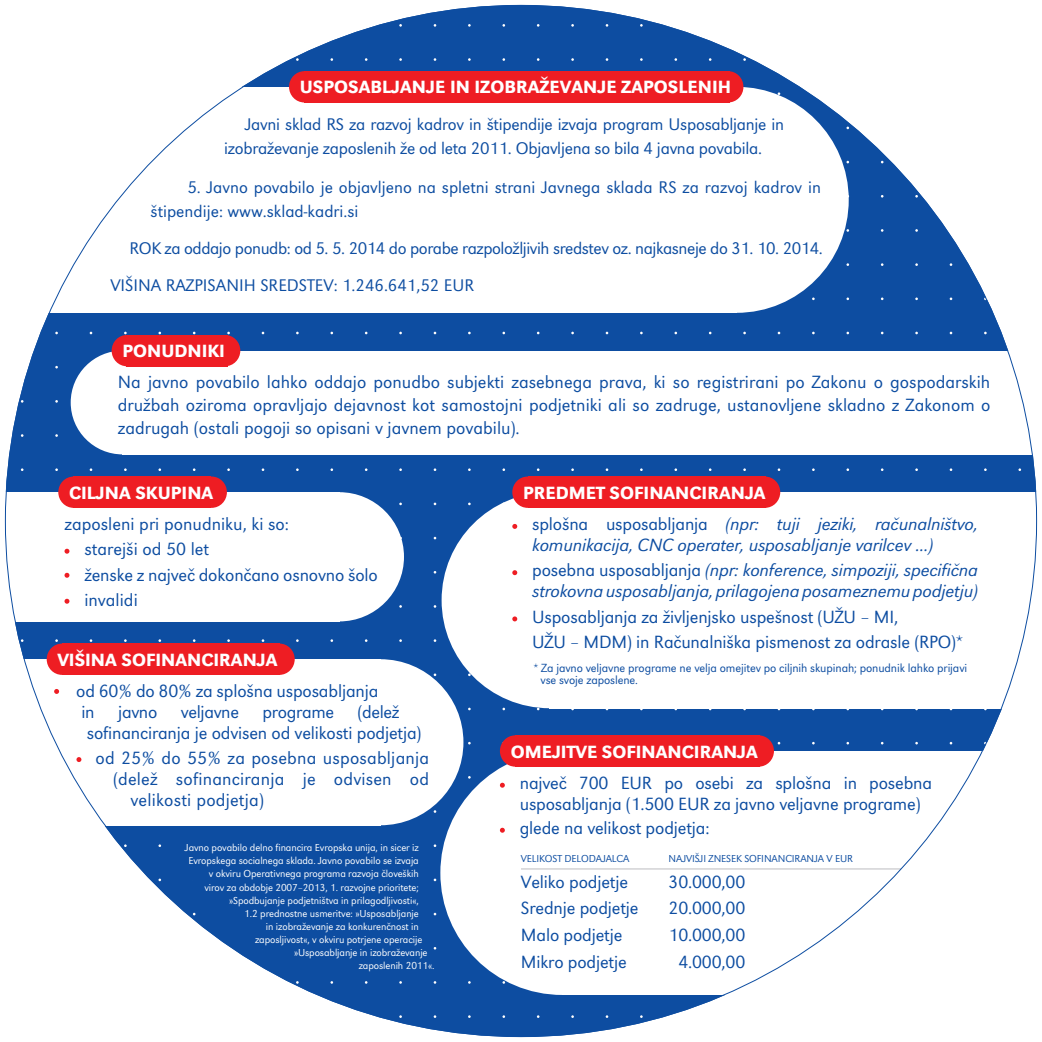
<style>
.page{position:relative;width:1042px;height:1042px;background:#fff}
.page>*{position:absolute;margin:0;border:0;box-sizing:border-box;transform-origin:0 0}
.t1{font:18.38px/26.8px "URW Grotesk TEE Ligh";letter-spacing:-.01em;color:#0d4da1}
.t2{font:18.38px/21px "URW Grotesk TEE Ligh Ital";letter-spacing:-.01em;color:#0d4da1}
.t3{font:500 18.38px "URW Grotesk TEE";color:#fff}
.t4{font:18.38px "URW Grotesk TEE Ligh";letter-spacing:.01em;color:#0d4da1}
.t5{font:17.5px/24.5px "URW Grotesk TEE Ligh";letter-spacing:-.015em;color:#0d4da1}
.t6{font:12.25px/12.2px "URW Grotesk TEE Ligh";letter-spacing:-.01em;color:#0d4da1}
.t7{font:10.5px "URW Grotesk TEE Ligh";letter-spacing:-.01em;color:#fff}
.t8{font:10.5px "URW Grotesk TEE Ligh";letter-spacing:-.01em;color:#0d4da1}
.s1{font-family:"URW Grotesk TEE Ligh"}
</style>
<div class="page">
<div style="left:5px;top:5px;width:1032px;height:1032px;background:#0d4da1;border-radius:50%"></div>
<div style="left:624px;top:87px;width:225px;height:226px;background:#fff;border-radius:50%"></div>
<div style="left:0;top:87px;width:736px;height:226px;background:#fff"></div>
<div style="left:71px;top:351px;width:103px;height:103px;background:#fff;border-radius:50%"></div>
<div style="left:123px;top:351px;width:919px;height:103px;background:#fff"></div>
<div style="left:112px;top:335px;width:30px;height:31px;background:#ee1d23;border-radius:50%"></div>
<div style="left:127px;top:335px;width:101px;height:31px;background:#ee1d23"></div>
<div style="left:210px;top:335px;width:30px;height:31px;background:#ee1d23;border-radius:50%"></div>
<div style="left:275px;top:492px;width:129px;height:129px;background:#fff;border-radius:50%"></div>
<div style="left:0;top:492px;width:339px;height:129px;background:#fff"></div>
<div style="left:58px;top:476px;width:31px;height:32px;background:#ee1d23;border-radius:50%"></div>
<div style="left:74px;top:476px;width:137px;height:32px;background:#ee1d23"></div>
<div style="left:196px;top:476px;width:31px;height:32px;background:#ee1d23;border-radius:50%"></div>
<svg style="left:64px;top:549px;width:5px;height:5px"></svg>
<svg style="left:64px;top:573px;width:5px;height:5px"></svg>
<svg style="left:64px;top:599px;width:5px;height:5px"></svg>
<div style="left:297px;top:659px;width:166px;height:166px;background:#fff;border-radius:50%"></div>
<div style="left:0;top:659px;width:380px;height:166px;background:#fff"></div>
<div style="left:47px;top:643px;width:30px;height:32px;background:#ee1d23;border-radius:50%"></div>
<div style="left:62px;top:643px;width:217px;height:32px;background:#ee1d23"></div>
<div style="left:264px;top:643px;width:31px;height:32px;background:#ee1d23;border-radius:50%"></div>
<svg style="left:54px;top:689px;width:5px;height:5px"></svg>
<svg style="left:76px;top:757px;width:5px;height:5px"></svg>
<div style="left:441px;top:492px;width:216px;height:216px;background:#fff;border-radius:50%"></div>
<div style="left:549px;top:492px;width:493px;height:216px;background:#fff"></div>
<div style="left:512px;top:476px;width:31px;height:32px;background:#ee1d23;border-radius:50%"></div>
<div style="left:528px;top:476px;width:237px;height:32px;background:#ee1d23"></div>
<div style="left:749px;top:476px;width:31px;height:32px;background:#ee1d23;border-radius:50%"></div>
<svg style="left:512px;top:524px;width:5px;height:5px"></svg>
<svg style="left:512px;top:570px;width:5px;height:5px"></svg>
<svg style="left:512px;top:616px;width:5px;height:5px"></svg>
<svg style="left:176px;top:843px;width:272px;height:131px"></svg>
<div style="left:440px;top:751px;width:244px;height:244px;background:#fff;border-radius:50%"></div>
<div style="left:562px;top:751px;width:480px;height:244px;background:#fff"></div>
<div style="left:500px;top:735px;width:30px;height:31px;background:#ee1d23;border-radius:50%"></div>
<div style="left:515px;top:735px;width:244px;height:31px;background:#ee1d23"></div>
<div style="left:743px;top:735px;width:31px;height:31px;background:#ee1d23;border-radius:50%"></div>
<svg style="left:500px;top:782px;width:5px;height:6px"></svg>
<svg style="left:500px;top:828px;width:5px;height:5px"></svg>
<hr style="left:521px;top:868px;width:380px;height:1px;background:#bcbdc0">
<div style="left:289px;top:71px;width:31px;height:31px;background:#ee1d23;border-radius:50%"></div>
<div style="left:304px;top:71px;width:425px;height:31px;background:#ee1d23"></div>
<div style="left:713px;top:71px;width:30px;height:31px;background:#ee1d23;border-radius:50%"></div>
<p class="t3" style="left:300px;top:76px;width:433px">USPOSABLJANJE IN IZOBRAŽEVANJE ZAPOSLENIH</p>
<p class="t5" style="left:224px;top:112px;width:562px;text-indent:21px">Javni sklad RS za razvoj kadrov in štipendije izvaja program Usposabljanje in izobraževanje zaposlenih že od leta 2011. Objavljena so bila 4 javna povabila.</p>
<p class="t5" style="left:151px;top:175px;width:672px;text-indent:37px">5. Javno povabilo je objavljeno na spletni strani Javnega sklada RS za razvoj kadrov in štipendije: www.sklad-kadri.si</p>
<p class="t5" style="left:110px;top:230px;width:714px;line-height:36.8px;text-indent:19px">ROK za oddajo ponudb: od 5. 5. 2014 do porabe razpoložljivih sredstev oz. najkasneje do 31. 10. 2014.<br>VIŠINA RAZPISANIH SREDSTEV: 1.246.641,52 EUR</p>
<p class="t3" style="left:122px;top:340px;width:104px">PONUDNIKI</p>
<p class="t1" style="left:118px;top:371px;width:874px;line-height:22.8px;text-align:justify">Na javno povabilo lahko oddajo ponudbo subjekti zasebnega prava, ki so registrirani po Zakonu o gospodarskih družbah oziroma opravljajo dejavnost kot samostojni podjetniki ali so zadruge, ustanovljene skladno z Zakonom o zadrugah (ostali pogoji so opisani v javnem povabilu).</p>
<p class="t3" style="left:69px;top:482px;width:146px">CILJNA SKUPINA</p>
<p class="t1" style="left:84px;top:511px;width:295px;line-height:25.6px;text-indent:-20px">zaposleni pri ponudniku, ki so:<br>starejši od 50 let<br>ženske z največ dokončano osnovno šolo invalidi</p>
<p class="t3" style="left:57px;top:649px;width:222px">VIŠINA SOFINANCIRANJA</p>
<p class="t1" style="left:76px;top:680px;width:304px;line-height:21px">od 60% do 80% za splošna usposabljanja in</p>
<p class="t1" style="left:87px;top:701px;width:336px;line-height:21px;text-indent:271px">(delež sofinanciranja je odvisen od velikosti podjetja)</p>
<p class="t4" style="left:95px;top:748px;width:335px">od 25% do 55% za posebna usposabljanja</p>
<p class="t4" style="left:113px;top:769px;width:318px">(delež sofinanciranja je odvisen od</p>
<p class="t4" style="left:130px;top:790px;width:135px">velikosti podjetja)</p>
<p class="t1" style="left:118px;top:698px;width:41px">javno</p>
<p class="t1" style="left:181px;top:698px;width:60px">veljavne</p>
<p class="t1" style="left:262px;top:698px;width:73px">programe</p>
<p class="t7" style="left:185px;top:841px;width:235px">Javno povabilo delno financira Evropska unija, in sicer iz</p>
<p class="t7" style="left:188px;top:855px;width:232px">Evropskega socialnega sklada. Javno povabilo se izvaja</p>
<p class="t7" style="left:209px;top:868px;width:211px">v okviru Operativnega programa razvoja človeških</p>
<p class="t7" style="left:204px;top:881px;width:216px">virov za obdobje 2007–2013, 1. razvojne prioritete;</p>
<p class="t7" style="left:229px;top:894px;width:191px">»Spodbujanje podjetništva in prilagodljivosti«,</p>
<p class="t7" style="left:244px;top:907px;width:176px">1.2 prednostne usmeritve: »Usposabljanje</p>
<p class="t7" style="left:266px;top:920px;width:154px">in izobraževanje za konkurenčnost in</p>
<p class="t7" style="left:255px;top:933px;width:169px">zaposljivost«, v okviru potrjene operacije</p>
<p class="t7" style="left:294px;top:946px;width:135px">»Usposabljanje in izobraževanje</p>
<p class="t7" style="left:359px;top:960px;width:77px">zaposlenih 2011«.</p>
<p class="t3" style="left:523px;top:482px;width:244px">PREDMET SOFINANCIRANJA</p>
<p class="t2" style="left:532px;top:513px;width:447px"><span class="s1">splošna usposabljanja</span> (npr: tuji jeziki, računalništvo, komunikacija, CNC operater, usposabljanje varilcev …)</p>
<p class="t2" style="left:532px;top:559px;width:447px"><span class="s1">posebna usposabljanja</span> (npr: konference, simpoziji, specifična strokovna usposabljanja, prilagojena posameznemu podjetju)</p>
<p class="t1" style="left:532px;top:604px;width:433px;line-height:25.6px">Usposabljanja za življenjsko uspešnost (UŽU – MI,<br>UŽU – MDM) in Računalniška pismenost za odrasle (RPO)*</p>
<p class="t6" style="left:540px;top:661px;width:428px;text-indent:-7px">* Za javno veljavne programe ne velja omejitev po ciljnih skupinah; ponudnik lahko prijavi vse svoje zaposlene.</p>
<p class="t3" style="left:511px;top:740px;width:249px">OMEJITVE SOFINANCIRANJA</p>
<p class="t1" style="left:520px;top:772px;width:414px;line-height:21px">največ 700 EUR po osebi za splošna in posebna usposabljanja (1.500 EUR za javno veljavne programe)</p>
<p class="t1" style="left:520px;top:814px;width:191px">glede na velikost podjetja:</p>
<p class="t8" style="left:521px;top:852px;width:22px">Velikost</p>
<p class="t8" style="left:564px;top:852px;width:24px">de lodaja</p>
<p class="t8" style="left:612px;top:852px;width:18px">lca</p>
<p class="t8" style="left:668px;top:852px;width:13px">Najvišji</p>
<p class="t8" style="left:708px;top:852px;width:7px">znesek</p>
<p class="t8" style="left:744px;top:852px;width:24px">sofinan</p>
<p class="t8" style="left:785px;top:852px;width:13px">ciranja</p>
<p class="t8" style="left:826px;top:852px;width:28px">v EUR</p>
<p class="t1" style="left:521px;top:868px;width:119px">Veliko podjetje<br>Srednje podjetje<br>Malo podjetje<br>Mikro podjetje</p>
<p class="t1" style="left:668px;top:868px;width:78px;text-align:center">30.000,00<br>20.000,00<br>10.000,00<br>4.000,00</p>
</div>
